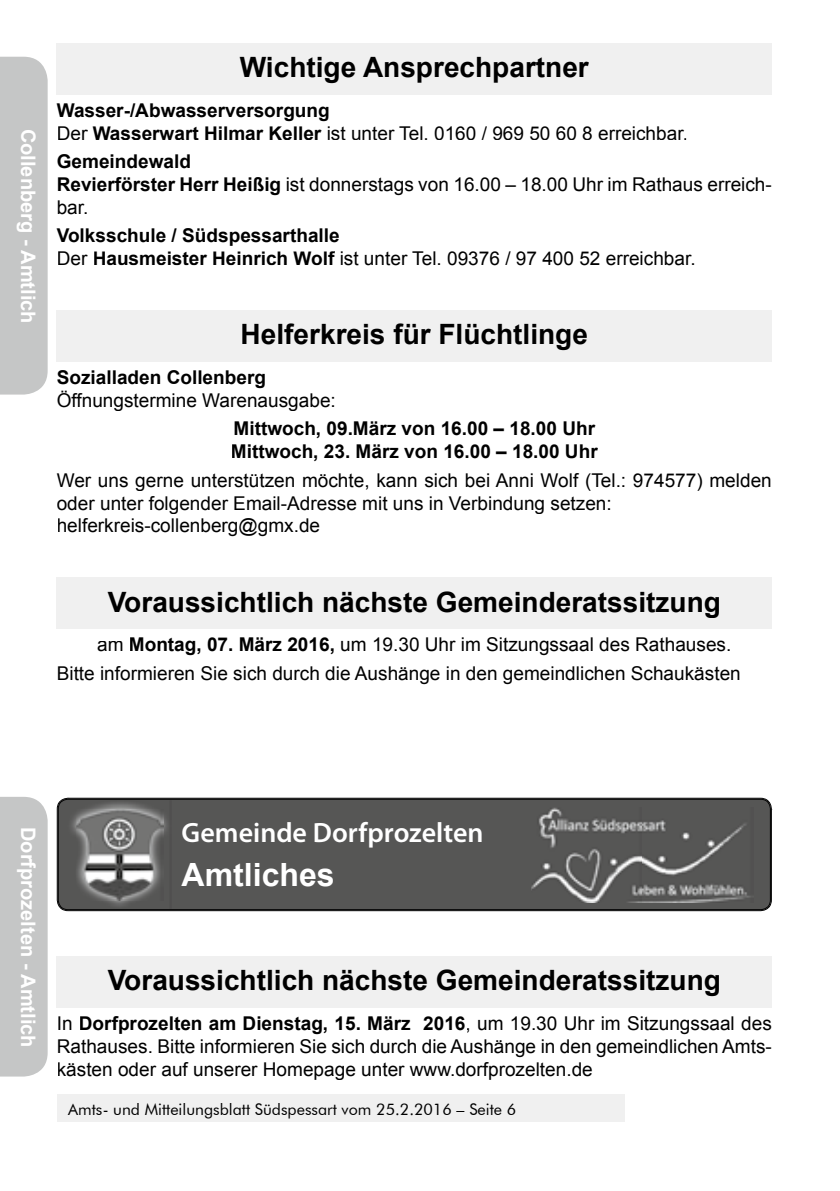
<style>
.page{position:relative;width:840px;height:1191px;background:#fff}
.page>*{position:absolute;margin:0;border:0;box-sizing:border-box;transform-origin:0 0}
.t1{font:700 32px "Arial";color:#fff}
.t2{font:700 28px "Arial";color:#000}
.t3{font:600 28px "Myriad Pro";color:#fff}
.t4{font:700 20px "Arial";color:#fff}
.t5{font:19px/22.8px "Arial";color:#000}
.t6{font:700 19px/22.8px "Arial";color:#000}
.t7{font:16px "Futura BT";color:#000}
.s1{font-weight:400}
.s2{font-weight:700}
</style>
<div class="page">
<div style="left:57px;top:1095px;width:567px;height:27px;background:#f0f0f0"></div>
<div style="left:57px;top:48px;width:714px;height:46px;background:#f0f0f0"></div>
<div style="left:57px;top:43px;width:714px;height:46px;background:#f0f0f0"></div>
<div style="left:57px;top:315px;width:714px;height:46px;background:#f0f0f0"></div>
<div style="left:57px;top:310px;width:714px;height:46px;background:#f0f0f0"></div>
<div style="left:57px;top:582px;width:714px;height:46px;background:#f0f0f0"></div>
<div style="left:57px;top:577px;width:714px;height:46px;background:#f0f0f0"></div>
<div style="left:57px;top:961px;width:714px;height:46px;background:#f0f0f0"></div>
<div style="left:57px;top:956px;width:714px;height:46px;background:#f0f0f0"></div>
<svg style="left:57px;top:797px;width:714px;height:114px;background:#686868"></svg>
<div style="left:58px;top:798px;width:712px;height:112px;background:#565655"></div>
<img style="left:67px;top:800px;width:105px;height:108px">
<img style="left:76px;top:809px;width:87px;height:91px">
<img style="left:531px;top:807px;width:222px;height:95px">
<div style="left:0;top:57px;width:48px;height:337px;background:#c5c6c6"></div>
<div style="left:0;top:797px;width:48px;height:279px;background:#c5c6c6"></div>
<p class="t4" style="left:42px;top:129px;width:196px;rotate:90deg">Collenberg - Amtlich</p>
<h2 class="t2" style="left:239px;top:49px;width:350px">Wichtige Ansprechpartner</h2>
<p class="t6" style="left:57px;top:99px;width:632px">Wasser-/Abwasserversorgung<br><span class="s1">Der</span> Wasserwart Hilmar Keller <span class="s1">ist unter Tel. 0160 / 969 50 60 8 erreichbar.</span></p>
<p class="t5" style="left:57px;top:150px;width:716px"><span class="s2">Gemeindewald<br>Revierförster Herr Heißig</span> ist donnerstags von 16.00 – 18.00 Uhr im Rathaus erreich&shy;bar.</p>
<p class="t6" style="left:57px;top:225px;width:640px">Volksschule / Südspessarthalle<br><span class="s1">Der</span> Hausmeister Heinrich Wolf <span class="s1">ist unter Tel. 09376 / 97 400 52 erreichbar.</span></p>
<h2 class="t2" style="left:240px;top:316px;width:348px">Helferkreis für Flüchtlinge</h2>
<p class="t6" style="left:57px;top:367px;width:211px">Sozialladen Collenberg</p>
<p class="t5" style="left:57px;top:389px;width:280px">Öffnungstermine Warenausgabe:</p>
<p class="t6" style="left:231px;top:418px;width:368px">Mittwoch, 09.März von 16.00 – 18.00 Uhr<br>Mittwoch, 23. März von 16.00 – 18.00 Uhr</p>
<p class="t5" style="left:57px;top:469px;width:716px">Wer uns gerne unterstützen möchte, kann sich bei Anni Wolf (Tel.: 974577) melden oder unter folgender Email-Adresse mit uns in Verbindung setzen: helferkreis-collenberg@gmx.de</p>
<h2 class="t2" style="left:108px;top:583px;width:614px">Voraussichtlich nächste Gemeinderatssitzung</h2>
<p class="t5" style="left:57px;top:631px;width:685px;line-height:28.4px;text-indent:40px">am <span class="s2">Montag, 07. März 2016,</span> um 19.30 Uhr im Sitzungssaal des Rathauses.<br>Bitte informieren Sie sich durch die Aushänge in den gemeindlichen Schaukästen</p>
<p class="t4" style="left:42px;top:827px;width:222px;rotate:90deg">Dorfprozelten - Amtlich</p>
<h2 class="t3" style="left:181px;top:815px;width:303px">Gemeinde Dorfprozelten</h2>
<h1 class="t1" style="left:181px;top:853px;width:154px">Amtliches</h1>
<h2 class="t2" style="left:108px;top:962px;width:614px">Voraussichtlich nächste Gemeinderatssitzung</h2>
<p class="t5" style="left:57px;top:1012px;width:716px;text-align:justify">In <span class="s2">Dorfprozelten am Dienstag, 15. März 2016</span>, um 19.30 Uhr im Sitzungssaal des Rathauses. Bitte informieren Sie sich durch die Aushänge in den gemeindlichen Amts&shy;kästen oder auf unserer Homepage unter www.dorfprozelten.de</p>
<p class="t7" style="left:68px;top:1099px;width:449px">Amts- und Mitteilungsblatt Südspessart vom 25.2.2016 – Seite 6</p>
</div>
